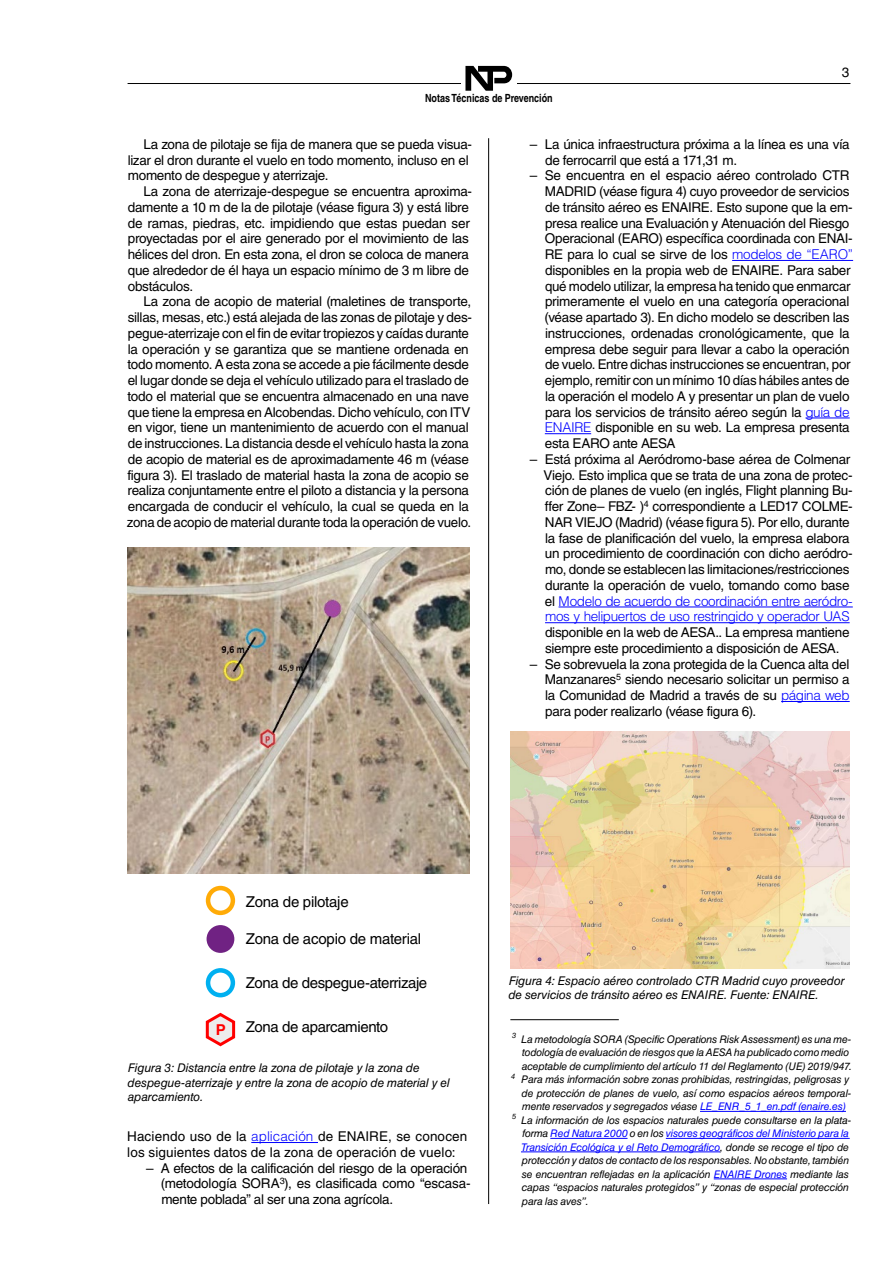
<style>
.page{position:relative;width:893px;height:1263px;background:#fff}
.page>*{position:absolute;margin:0;border:0;box-sizing:border-box;transform-origin:0 0}
.t1{font:15px "Helvetica LT Std";letter-spacing:-.025em;color:#000}
.t2{font:700 15px "Helvetica LT Std";color:#f00}
.t3{font:13.5px/15.8px "Helvetica LT Std";letter-spacing:-.02em;color:#000}
.t4{font:13.5px/15.8px "Helvetica LT Std";letter-spacing:.01em;color:#000}
.t5{font:italic 12px/14.4px "Helvetica LT Std";letter-spacing:-.01em;color:#000}
.t6{font:700 11.25px "Helvetica LT Std";color:#000;scale:.8 1}
.t7{font:italic 10.5px "Helvetica LT Std";letter-spacing:-.015em;color:#000}
.t8{font:italic 10.5px "Helvetica LT Std";letter-spacing:-.015em;color:#00f}
.s1{font-weight:300;color:#00f}
.s2{color:#00f}
.s3{color:#000}
</style>
<div class="page">
<hr style="left:128px;top:83px;width:722px;height:1px;background:#000">
<div style="left:462px;top:80px;width:55px;height:6px;background:#fff"></div>
<svg style="left:465px;top:66px;width:47px;height:25px"></svg>
<hr style="left:251px;top:1142px;width:67px;height:1px;background:#00f">
<hr style="left:488px;top:138px;width:1px;height:1066px;background:#000">
<img style="left:128px;top:548px;width:341px;height:325px">
<div style="left:206px;top:886px;width:29px;height:29px;border:4px solid #ffab07;border-radius:50%"></div>
<div style="left:208px;top:926px;width:25px;height:25px;background:#702283;border-radius:50%"></div>
<div style="left:207px;top:925px;width:27px;height:28px;border:3px solid #702283;border-radius:50%"></div>
<div style="left:206px;top:968px;width:29px;height:29px;border:4px solid #00b0f0;border-radius:50%"></div>
<svg style="left:205px;top:1012px;width:31px;height:35px"></svg>
<hr style="left:700px;top:1111px;width:146px;height:1px;background:#00f">
<hr style="left:550px;top:1138px;width:77px;height:1px;background:#00f">
<hr style="left:666px;top:1138px;width:184px;height:1px;background:#00f">
<hr style="left:521px;top:1151px;width:199px;height:1px;background:#00f">
<hr style="left:714px;top:1178px;width:73px;height:1px;background:#00f">
<hr style="left:510px;top:1019px;width:109px;height:1px;background:#000">
<hr style="left:732px;top:260px;width:121px;height:1px;background:#00f">
<hr style="left:805px;top:418px;width:45px;height:1px;background:#00f">
<hr style="left:545px;top:433px;width:46px;height:1px;background:#00f">
<hr style="left:559px;top:607px;width:294px;height:1px;background:#00f">
<hr style="left:545px;top:622px;width:305px;height:1px;background:#00f">
<hr style="left:781px;top:701px;width:69px;height:1px;background:#00f">
<img style="left:511px;top:732px;width:339px;height:236px">
<p class="t6" style="left:425px;top:91px;width:161px">Notas Técnicas de Prevención</p>
<p class="t3" style="left:842px;top:64px;width:9px">3</p>
<p class="t3" style="left:128px;top:136px;width:346px;text-indent:16px">La zona de pilotaje se fija de manera que se pueda visua&shy;lizar el dron durante el vuelo en todo momento, incluso en el momento de despegue y aterrizaje.</p>
<p class="t3" style="left:128px;top:183px;width:346px;text-indent:16px">La zona de aterrizaje-despegue se encuentra aproxima&shy;damente a 10 m de la de pilotaje (véase figura 3) y está libre de ramas, piedras, etc. impidiendo que estas puedan ser proyectadas por el aire generado por el movimiento de las hélices del dron. En esta zona, el dron se coloca de manera que alrededor de él haya un espacio mínimo de 3 m libre de obstáculos.</p>
<p class="t3" style="left:127px;top:294px;width:347px;text-indent:16px">La zona de acopio de material (maletines de transporte, sillas, mesas, etc.) está alejada de las zonas de pilotaje y des&shy;pegue-aterrizaje con el fin de evitar tropiezos y caídas durante la operación y se garantiza que se mantiene ordenada en todo momento. A esta zona se accede a pie fácilmente desde el lugar donde se deja el vehículo utilizado para el traslado de todo el material que se encuentra almacenado en una nave que tiene la empresa en Alcobendas. Dicho vehículo, con ITV en vigor, tiene un mantenimiento de acuerdo con el manual de instrucciones. La distancia desde el vehículo hasta la zona de acopio de material es de aproximadamente 46 m (véase figura 3). El traslado de material hasta la zona de acopio se realiza conjuntamente entre el piloto a distancia y la persona encargada de conducir el vehículo, la cual se queda en la zona de acopio de material durante toda la operación de vuelo.</p>
<p class="t3" style="left:545px;top:136px;width:306px;text-indent:-15px">– La única infraestructura próxima a la línea es una vía de ferrocarril que está a 171,31 m.</p>
<p class="t3" style="left:545px;top:168px;width:310px;text-indent:-15px">– Se encuentra en el espacio aéreo controlado CTR MADRID (véase figura 4) cuyo proveedor de servicios de tránsito aéreo es ENAIRE. Esto supone que la em&shy;presa realice una Evaluación y Atenuación del Riesgo Operacional (EARO) específica coordinada con ENAI-RE para lo cual se sirve de los <span class="s1">modelos de “EARO” </span>disponibles en la propia web de ENAIRE. Para saber qué modelo utilizar, la empresa ha tenido que enmarcar primeramente el vuelo en una categoría operacional (véase apartado 3). En dicho modelo se describen las instrucciones, ordenadas cronológicamente, que la empresa debe seguir para llevar a cabo la operación de vuelo. Entre dichas instrucciones se encuentran, por ejemplo, remitir con un mínimo 10 días hábiles antes de la operación el modelo A y presentar un plan de vuelo para los servicios de tránsito aéreo según la <span class="s1">guía de ENAIRE</span> disponible en su web. La empresa presenta esta EARO ante AESA</p>
<p class="t3" style="left:543px;top:451px;width:311px;text-indent:-14px">– Está próxima al Aeródromo-base aérea de Colmenar Viejo. Esto implica que se trata de una zona de protec&shy;ción de planes de vuelo (en inglés, Flight planning Bu&shy;ffer Zone– FBZ- )<sup>4</sup> correspondiente a LED17 COLME-NAR VIEJO (Madrid) (véase figura 5). Por ello, durante la fase de planificación del vuelo, la empresa elabora un procedimiento de coordinación con dicho aeródro&shy;mo, donde se establecen las limitaciones/restricciones durante la operación de vuelo, tomando como base el <span class="s1">Modelo de acuerdo de coordinación entre aeródro&shy;mos y helipuertos de uso restringido y operador UAS</span></p>
<p class="t3" style="left:545px;top:624px;width:306px">disponible en la web de AESA.. La empresa mantiene siempre este procedimiento a disposición de AESA.</p>
<p class="t3" style="left:545px;top:656px;width:306px;text-align:justify;text-indent:-15px">– Se sobrevuela la zona protegida de la Cuenca alta del Manzanares<sup>5</sup> siendo necesario solicitar un permiso a la Comunidad de Madrid a través de su <span class="s1">página web </span>para poder realizarlo (véase figura 6).</p>
<p class="t1" style="left:246px;top:893px;width:104px">Zona de pilotaje</p>
<p class="t1" style="left:246px;top:930px;width:177px">Zona de acopio de material</p>
<p class="t1" style="left:246px;top:974px;width:183px">Zona de despegue-aterrizaje</p>
<p class="t2" style="left:216px;top:1020px;width:12px">P</p>
<p class="t1" style="left:246px;top:1018px;width:144px">Zona de aparcamiento</p>
<p class="t5" style="left:128px;top:1061px;width:324px">Figura 3: Distancia entre la zona de pilotaje y la zona de despegue-aterrizaje y entre la zona de acopio de material y el aparcamiento.</p>
<p class="t4" style="left:127px;top:1128px;width:342px">Haciendo uso de la <span class="s1">aplicación</span> de ENAIRE, se conocen los siguientes datos de la zona de operación de vuelo:</p>
<p class="t3" style="left:161px;top:1160px;width:311px;text-indent:-15px">– A efectos de la calificación del riesgo de la operación (metodología SORA<sup>3</sup>), es clasificada como “escasa&shy;mente poblada” al ser una zona agrícola.</p>
<p class="t5" style="left:508px;top:973px;width:338px">Figura 4: Espacio aéreo controlado CTR Madrid cuyo proveedor de servicios de tránsito aéreo es ENAIRE. Fuente: ENAIRE.</p>
<p class="t7" style="left:512px;top:1033px;width:341px"><sup>3</sup> La metodología SORA (Specific Operations Risk Assessment) es una me-</p>
<p class="t7" style="left:522px;top:1046px;width:328px">todología de evaluación de riesgos que la AESA ha publicado como medio</p>
<p class="t7" style="left:522px;top:1060px;width:332px">aceptable de cumplimiento del artículo 11 del Reglamento (UE) 2019/947.</p>
<p class="t7" style="left:511px;top:1073px;width:340px"><sup>4</sup> Para más información sobre zonas prohibidas, restringidas, peligrosas y</p>
<p class="t7" style="left:521px;top:1087px;width:331px">de protección de planes de vuelo, así como espacios aéreos temporal-</p>
<p class="t7" style="left:522px;top:1100px;width:325px">mente reservados y segregados véase <span class="s2">LE_ENR_5_1_en.pdf (enaire.es)</span></p>
<p class="t7" style="left:512px;top:1114px;width:341px"><sup>5</sup> La información de los espacios naturales puede consultarse en la plata-</p>
<p class="t8" style="left:522px;top:1127px;width:328px"><span class="s3">forma</span> Red Natura 2000 <span class="s3">o en los</span> visores geográficos del Ministerio para la</p>
<p class="t8" style="left:521px;top:1141px;width:330px">Transición Ecológica y el Reto Demográfico<span class="s3">, donde se recoge el tipo de</span></p>
<p class="t7" style="left:522px;top:1154px;width:329px">protección y datos de contacto de los responsables. No obstante, también</p>
<p class="t7" style="left:522px;top:1168px;width:329px">se encuentran reflejadas en la aplicación <span class="s2">ENAIRE Drones</span> mediante las</p>
<p class="t7" style="left:522px;top:1181px;width:329px">capas “espacios naturales protegidos” y “zonas de especial protección</p>
<p class="t7" style="left:522px;top:1195px;width:68px">para las aves”.</p>
</div>
